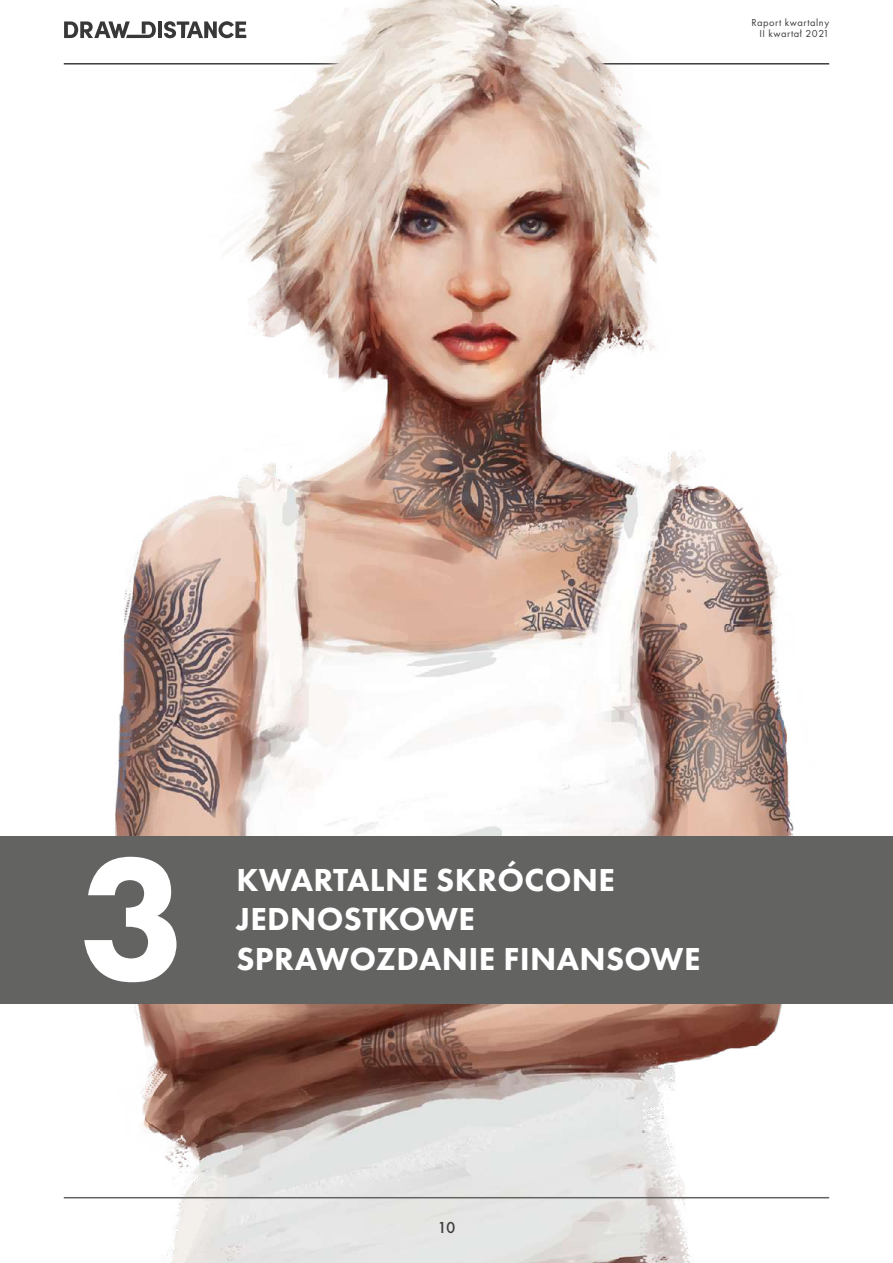
<style>
.page{position:relative;width:893px;height:1263px;background:#fff}
.page>*{position:absolute;margin:0;border:0;box-sizing:border-box;transform-origin:0 0}
.t1{font:800 180px "Futura PT";color:#fff}
.t2{font:800 33px/39.6px "Futura PT";letter-spacing:.01em;color:#fff}
.t3{font:500 16.5px "Futura PT";color:#3c3c3b}
.t4{font:10.5px/10.5px "Futura PT";letter-spacing:.05em;color:#3c3c3b;text-align:right}
</style>
<div class="page">
<img style="left:0;top:0;width:893px;height:1263px">
<div style="left:0;top:836px;width:893px;height:167px;background:#636362"></div>
<hr style="left:64px;top:1197px;width:765px;height:1px;background:#636362">
<p class="t4" style="left:751px;top:17px;width:79px">Raport kwartalny<br>II kwartał 2021</p>
<h1 class="t1" style="left:80px;top:807px;width:109px">3</h1>
<p class="t2" style="left:236px;top:859px;width:380px">KWARTALNE SKRÓCONE<br>JEDNOSTKOWE</p>
<p class="t2" style="left:236px;top:939px;width:466px">SPRAWOZDANIE FINANSOWE</p>
<p class="t3" style="left:438px;top:1218px;width:19px">10</p>
</div>
